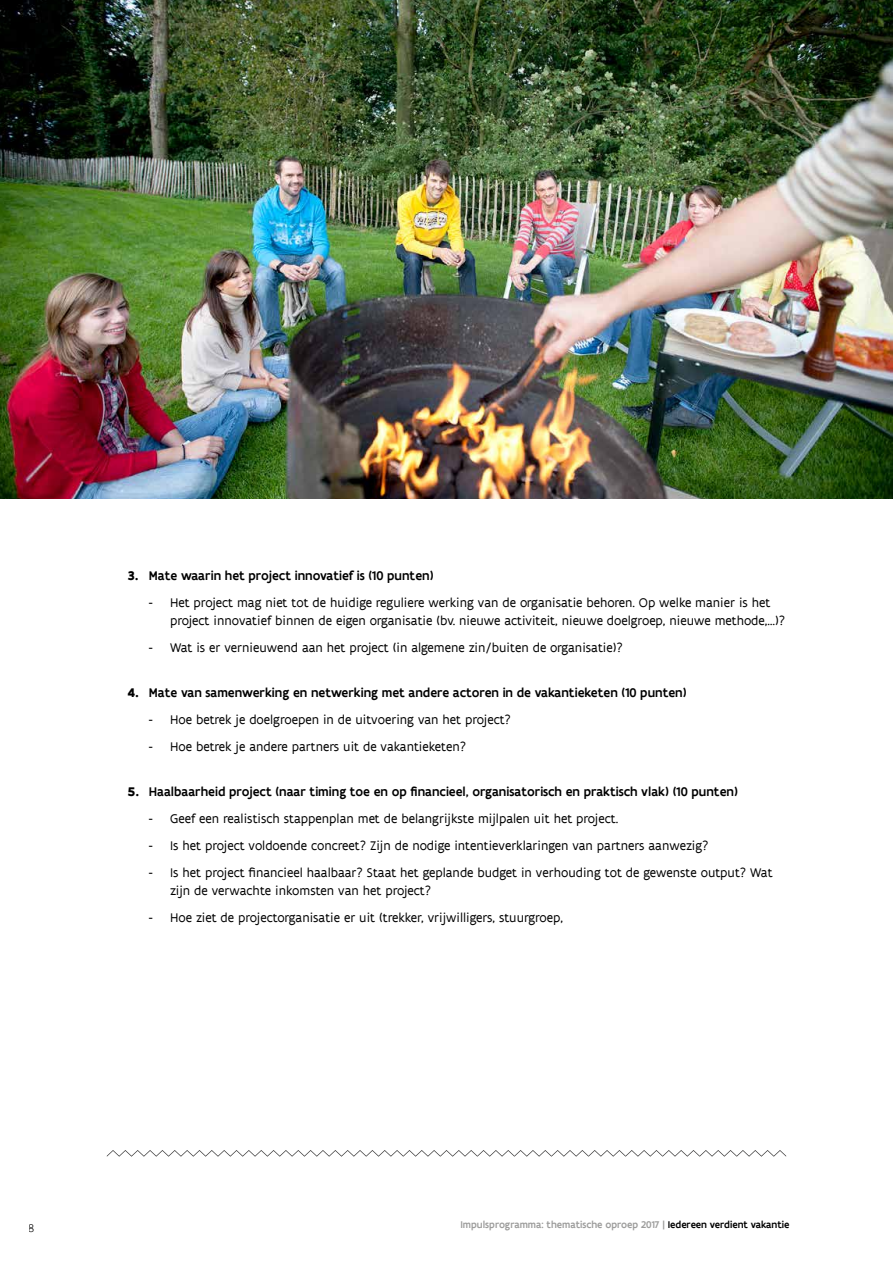
<style>
.page{position:relative;width:893px;height:1263px;background:#fff}
.page>*{position:absolute;margin:0;border:0;box-sizing:border-box;transform-origin:0 0}
.Body-opsomming-lette{font:13.5px/18px "Flanders Art Sans";color:#000}
.Body-opsomming-lette-2{font:500 13.5px "Flanders Art Sans";color:#000}
.t1{font:300 12px "Flanders Art Sans";color:#000}
.t2{font:500 10.5px "Flanders Art Sans";color:#9d9d9c}
.s1{font-weight:700}
.s2{color:#000}
</style>
<div class="page">
<img style="left:0;top:0;width:893px;height:498px">
<svg style="left:107px;top:1150px;width:679px;height:7px"></svg>
<p class="Body-opsomming-lette-2" style="left:128px;top:567px;width:308px"><span class="s1">3.</span> Mate waarin het project innovatief is (10 punten)</p>
<p class="Body-opsomming-lette" style="left:170px;top:594px;width:617px;text-indent:-21px">- Het project mag niet tot de huidige reguliere werking van de organisatie behoren. Op welke manier is het project innovatief binnen de eigen organisatie (bv. nieuwe activiteit, nieuwe doelgroep, nieuwe methode,…)?</p>
<p class="Body-opsomming-lette" style="left:149px;top:639px;width:476px">- Wat is er vernieuwend aan het project (in algemene zin/buiten de organisatie)?</p>
<p class="Body-opsomming-lette-2" style="left:128px;top:684px;width:561px"><span class="s1">4.</span> Mate van samenwerking en netwerking met andere actoren in de vakantieketen (10 punten)</p>
<p class="Body-opsomming-lette" style="left:149px;top:711px;width:364px">- Hoe betrek je doelgroepen in de uitvoering van het project?</p>
<p class="Body-opsomming-lette" style="left:149px;top:738px;width:319px">- Hoe betrek je andere partners uit de vakantieketen?</p>
<p class="Body-opsomming-lette-2" style="left:128px;top:783px;width:612px"><span class="s1">5.</span> Haalbaarheid project (naar timing toe en op financieel, organisatorisch en praktisch vlak) (10 punten)</p>
<p class="Body-opsomming-lette" style="left:149px;top:810px;width:471px">- Geef een realistisch stappenplan met de belangrijkste mijlpalen uit het project.</p>
<p class="Body-opsomming-lette" style="left:149px;top:837px;width:561px">- Is het project voldoende concreet? Zijn de nodige intentieverklaringen van partners aanwezig?</p>
<p class="Body-opsomming-lette" style="left:170px;top:864px;width:604px;text-indent:-21px">- Is het project financieel haalbaar? Staat het geplande budget in verhouding tot de gewenste output? Wat zijn de verwachte inkomsten van het project?</p>
<p class="Body-opsomming-lette" style="left:149px;top:909px;width:416px">- Hoe ziet de projectorganisatie er uit (trekker, vrijwilligers, stuurgroep,</p>
<p class="t1" style="left:29px;top:1221px;width:8px">8</p>
<p class="t2" style="left:460px;top:1218px;width:331px">Impulsprogramma: thematische oproep 2017 | <span class="s2">Iedereen verdient vakantie</span></p>
</div>
